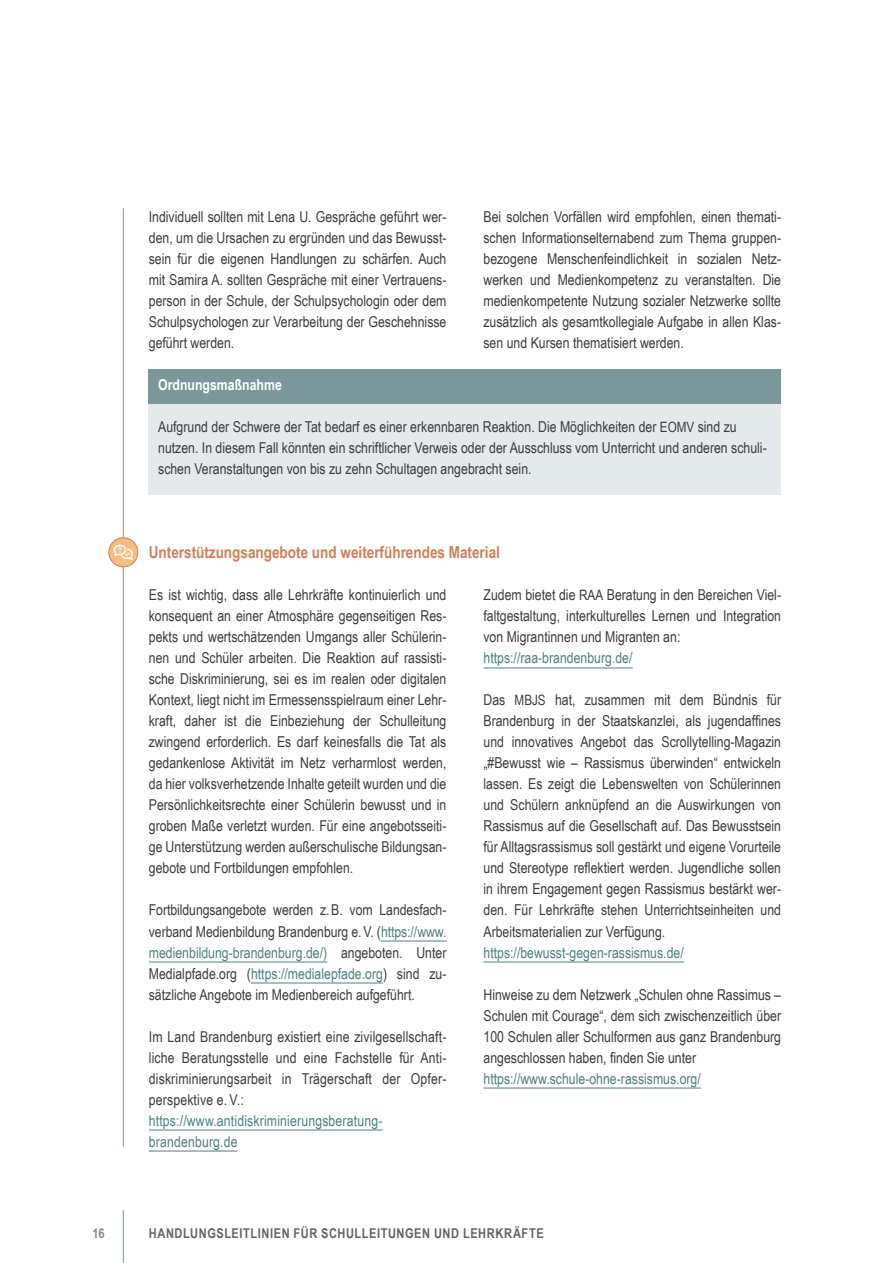
<style>
.page{position:relative;width:893px;height:1263px;background:#fff}
.page>*{position:absolute;margin:0;border:0;box-sizing:border-box;transform-origin:0 0}
.t1{font:700 16.5px "Arial Narrow";color:#cf7f5b}
.Info_box{font:15px/21px "Arial Narrow";color:#3c3c3b;text-align:justify}
.t2{font:15px/21px "Arial Narrow";color:#4e8080}
.Infobox_H{font:700 15px "Arial Narrow";color:#fff}
.t3{font:700 13.5px "Arial Narrow";letter-spacing:.04em;color:#646363}
.t4{font:700 13.5px "Arial Narrow";color:#878787}
.s1{font-size:14.25px}
.s2{color:#4e8080}
</style>
<div class="page">
<hr style="left:123px;top:1210px;width:1px;height:53px;background:#7b9799">
<div style="left:149px;top:369px;width:632px;height:37px;background:#7b9799"></div>
<div style="left:149px;top:404px;width:632px;height:91px;background:#e4eaeb"></div>
<hr style="left:381px;top:941px;width:65px;height:1px;background:#4e8080">
<hr style="left:149px;top:962px;width:178px;height:1px;background:#4e8080">
<hr style="left:251px;top:983px;width:132px;height:1px;background:#4e8080">
<hr style="left:149px;top:1130px;width:233px;height:1px;background:#4e8080">
<hr style="left:149px;top:1151px;width:89px;height:1px;background:#4e8080">
<hr style="left:483px;top:668px;width:150px;height:1px;background:#4e8080">
<hr style="left:483px;top:962px;width:201px;height:1px;background:#4e8080">
<hr style="left:483px;top:1088px;width:218px;height:1px;background:#4e8080">
<hr style="left:123px;top:208px;width:1px;height:938px;background:#cf7f5b">
<div style="left:109px;top:538px;width:29px;height:29px;background:#f2bf80;border-radius:50%"></div>
<div style="left:108px;top:537px;width:30px;height:30px;border:1px solid #cf7f5b;border-radius:50%"></div>
<svg style="left:114px;top:545px;width:19px;height:15px"></svg>
<p class="Info_box" style="left:149px;top:206px;width:299px">Individuell sollten mit Lena U. Gespräche geführt wer&shy;den, um die Ursachen zu ergründen und das Bewusst&shy;sein für die eigenen Handlungen zu schärfen. Auch mit Samira A. sollten Gespräche mit einer Vertrauens&shy;person in der Schule, der Schulpsychologin oder dem Schulpsychologen zur Verarbeitung der Geschehnisse geführt werden.</p>
<p class="Info_box" style="left:483px;top:206px;width:299px">Bei solchen Vorfällen wird empfohlen, einen themati&shy;schen Informationselternabend zum Thema gruppen&shy;bezogene Menschenfeindlichkeit in sozialen Netz&shy;werken und Medienkompetenz zu veranstalten. Die medienkompetente Nutzung sozialer Netzwerke sollte zusätzlich als gesamtkollegiale Aufgabe in allen Klas&shy;sen und Kursen thematisiert werden.</p>
<p class="Infobox_H" style="left:158px;top:374px;width:125px">Ordnungsmaßnahme</p>
<p class="Info_box" style="left:158px;top:416px;width:610px;text-align:left">Aufgrund der Schwere der Tat bedarf es einer erkennbaren Reaktion. Die Möglichkeiten der <span class="s1">EOMV</span> sind zu nutzen. In diesem Fall könnten ein schriftlicher Verweis oder der Ausschluss vom Unterricht und anderen schuli&shy;schen Veranstaltungen von bis zu zehn Schultagen angebracht sein.</p>
<h3 class="t1" style="left:149px;top:540px;width:353px">Unterstützungsangebote und weiterführendes Material</h3>
<p class="Info_box" style="left:149px;top:584px;width:299px">Es ist wichtig, dass alle Lehrkräfte kontinuierlich und konsequent an einer Atmosphäre gegenseitigen Res&shy;pekts und wertschätzenden Umgangs aller Schülerin&shy;nen und Schüler arbeiten. Die Reaktion auf rassisti&shy;sche Diskriminierung, sei es im realen oder digitalen Kontext, liegt nicht im Ermessensspielraum einer Lehr&shy;kraft, daher ist die Einbeziehung der Schulleitung zwingend erforderlich. Es darf keinesfalls die Tat als gedankenlose Aktivität im Netz verharmlost werden, da hier volksverhetzende Inhalte geteilt wurden und die Persönlichkeitsrechte einer Schülerin bewusst und in groben Maße verletzt wurden. Für eine angebotsseiti&shy;ge Unterstützung werden außerschulische Bildungsan&shy;gebote und Fortbildungen empfohlen.</p>
<p class="Info_box" style="left:149px;top:899px;width:299px">Fortbildungsangebote werden z.B. vom Landesfach&shy;verband Medienbildung Brandenburg e.V. (<span class="s2">https://www. medienbildung-brandenburg.de/)</span> angeboten. Unter Medialpfade.org (<span class="s2">https://medialepfade.org</span>) sind zu&shy;sätzliche Angebote im Medienbereich aufgeführt.</p>
<p class="Info_box" style="left:149px;top:1025px;width:299px">Im Land Brandenburg existiert eine zivilgesellschaft&shy;liche Beratungsstelle und eine Fachstelle für Anti&shy;diskriminierungsarbeit in Trägerschaft der Opfer&shy;perspektive e. V.:</p>
<p class="t2" style="left:149px;top:1109px;width:235px">https://www.antidiskriminierungsberatung&shy;brandenburg.de</p>
<p class="Info_box" style="left:483px;top:584px;width:299px">Zudem bietet die <span class="s1">RAA</span> Beratung in den Bereichen Viel&shy;faltgestaltung, interkulturelles Lernen und Integration von Migrantinnen und Migranten an:</p>
<p class="t2" style="left:483px;top:647px;width:151px">https://raa-brandenburg.de/</p>
<p class="Info_box" style="left:483px;top:689px;width:299px">Das <span class="s1">MBJS</span> hat, zusammen mit dem Bündnis für Brandenburg in der Staatskanzlei, als jugendaffines und innovatives Angebot das Scrollytelling-Magazin „#Bewusst wie – Rassismus überwinden“ entwickeln lassen. Es zeigt die Lebenswelten von Schülerinnen und Schülern anknüpfend an die Auswirkungen von Rassismus auf die Gesellschaft auf. Das Bewusstsein für Alltagsrassismus soll gestärkt und eigene Vorurteile und Stereotype reflektiert werden. Jugendliche sollen in ihrem Engagement gegen Rassismus bestärkt wer&shy;den. Für Lehrkräfte stehen Unterrichtseinheiten und Arbeitsmaterialien zur Verfügung.</p>
<p class="t2" style="left:483px;top:941px;width:202px">https://bewusst-gegen-rassismus.de/</p>
<p class="Info_box" style="left:483px;top:983px;width:299px">Hinweise zu dem Netzwerk „Schulen ohne Rassimus – Schulen mit Courage“, dem sich zwischenzeitlich über 100 Schulen aller Schulformen aus ganz Brandenburg angeschlossen haben, finden Sie unter</p>
<p class="t2" style="left:483px;top:1067px;width:219px">https://www.schule-ohne-rassismus.org/</p>
<p class="t4" style="left:92px;top:1223px;width:14px">16</p>
<p class="t3" style="left:149px;top:1223px;width:396px">HANDLUNGSLEITLINIEN FÜR SCHULLEITUNGEN UND LEHRKRÄFTE</p>
</div>
